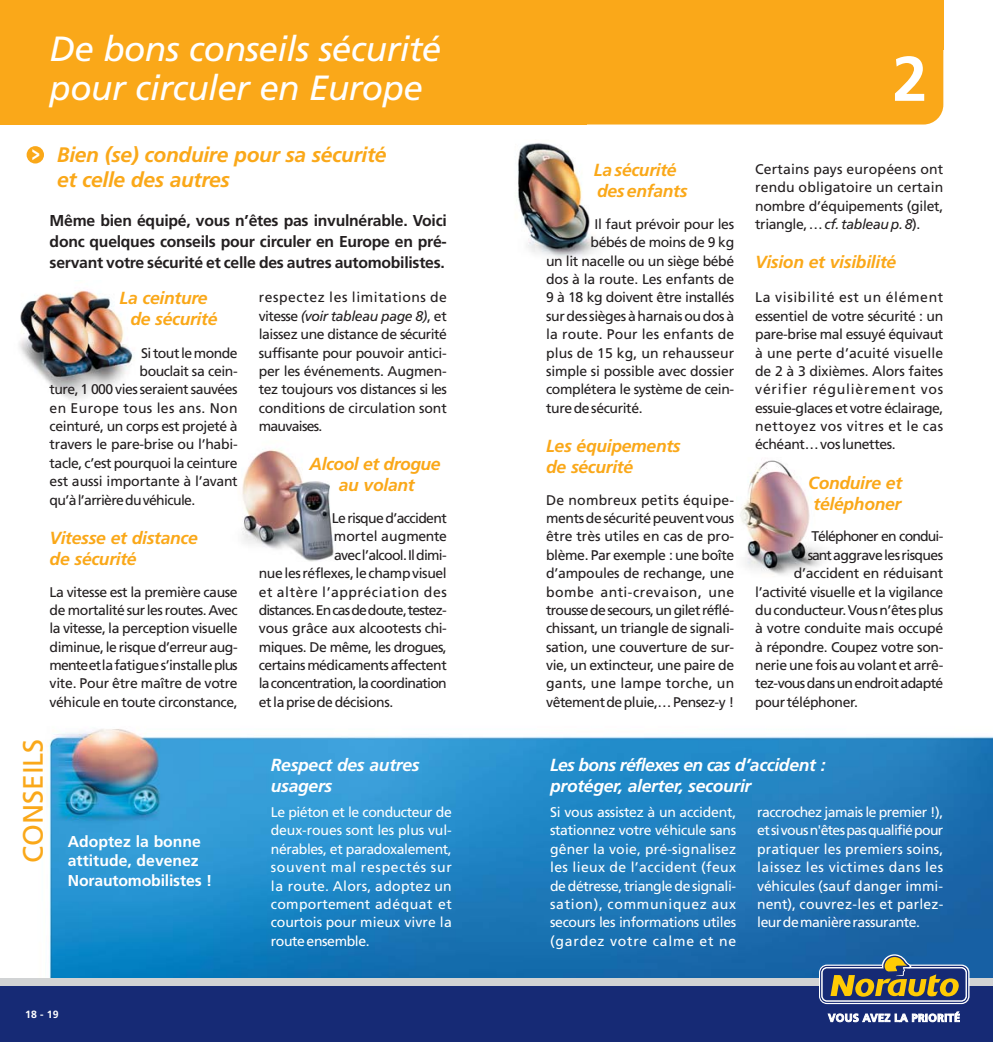
<style>
.page{position:relative;width:993px;height:1042px;background:#fff}
.page>*{position:absolute;margin:0;border:0;box-sizing:border-box;transform-origin:0 0}
.t1{font:700 63px "Frutiger";color:#fff}
.t2{font:italic 35px/38.5px "Frutiger";letter-spacing:-.015em;color:#fff}
.t3{font:28px "Frutiger";color:#faa819}
.t4{font:italic 700 21px/24.5px "Frutiger";letter-spacing:-.015em;color:#faa819}
.t5{font:900 21px "Frutiger";color:#fff;scale:.65 1}
.t6{font:italic 700 17.5px/21px "Frutiger";letter-spacing:-.015em;color:#faa819}
.t7{font:italic 700 17.5px/21px "Frutiger";letter-spacing:-.015em;color:#fff}
.t8{font:700 15.75px/21px "Frutiger";letter-spacing:-.015em;color:#231f20;text-align:justify}
.t9{font:700 15.75px/19.2px "Frutiger";color:#fff}
.t10{font:14px/18.4px "Frutiger";letter-spacing:-.03em;color:#231f20;text-align:justify}
.t11{font:14px/18.4px "Frutiger";letter-spacing:-.01em;color:#fff;text-align:justify}
.t12{font:14px "Frutiger";letter-spacing:-.01em;color:#231f20}
.t13{font:14px "Frutiger";letter-spacing:-.05em;color:#231f20}
.t14{font:14px "Frutiger";letter-spacing:.005em;color:#231f20}
.t15{font:14px "Frutiger";letter-spacing:-.055em;color:#231f20}
.t16{font:14px "Frutiger";letter-spacing:-.005em;color:#231f20}
.t17{font:14px "Frutiger";letter-spacing:.04em;color:#231f20}
.t18{font:14px "Frutiger";letter-spacing:.015em;color:#231f20}
.t19{font:14px "Frutiger";letter-spacing:.025em;color:#231f20}
.t20{font:14px "Frutiger";letter-spacing:-.06em;color:#231f20}
.t21{font:700 10.5px "Frutiger";color:#fff}
.s1{font-style:italic}
</style>
<div class="page">
<img style="left:47px;top:729px;width:945px;height:249px">
<img style="left:740px;top:460px;width:85px;height:115px">
<img style="left:19px;top:290px;width:114px;height:111px">
<img style="left:242px;top:449px;width:92px;height:113px">
<img style="left:517px;top:143px;width:82px;height:116px">
<div style="left:586px;top:50px;width:357px;height:75px;background:#faa819"></div>
<div style="left:0;top:0;width:586px;height:125px;background:#faa819"></div>
<div style="left:0;top:0;width:943px;height:50px;background:#faa819"></div>
<div style="left:27px;top:146px;width:17px;height:17px;background:#faa819;border-radius:50%"></div>
<div style="left:0;top:978px;width:992px;height:14px;background:#d1d3d4"></div>
<div style="left:0;top:987px;width:992px;height:55px;background:#162a75"></div>
<svg style="left:827px;top:1011px;width:132px;height:11px"></svg>
<svg style="left:818px;top:964px;width:151px;height:40px"></svg>
<div style="left:819px;top:966px;width:148px;height:37px;border:1px solid #162a75;border-radius:6px"></div>
<svg style="left:821px;top:954px;width:145px;height:47px"></svg>
<h2 class="t2" style="left:50px;top:33px;width:393px">De bons conseils sécurité pour circuler en Europe</h2>
<h3 class="t5" style="left:32px;top:145px;width:14px">&gt;</h3>
<h3 class="t4" style="left:57px;top:144px;width:331px">Bien (se) conduire pour sa sécurité et celle des autres</h3>
<p class="t8" style="left:50px;top:211px;width:398px">Même bien équipé, vous n’êtes pas invulnérable. Voici donc quelques conseils pour circuler en Europe en pré&shy;servant votre sécurité et celle des autres automobilistes.</p>
<p class="t6" style="left:130px;top:289px;width:89px;text-indent:-11px">La ceinture de sécurité</p>
<p class="t10" style="left:141px;top:345px;width:98px">Si tout le monde</p>
<p class="t10" style="left:140px;top:363px;width:100px">bouclait sa cein-</p>
<p class="t10" style="left:50px;top:381px;width:189px">ture, 1 000 vies seraient sauvées</p>
<p class="t19" style="left:50px;top:402px;width:189px">en Europe tous les ans. Non</p>
<p class="t10" style="left:50px;top:418px;width:189px">ceinturé, un corps est projeté à</p>
<p class="t10" style="left:50px;top:436px;width:189px">travers le pare-brise ou l’habi-</p>
<p class="t10" style="left:50px;top:455px;width:189px">tacle, c’est pourquoi la ceinture</p>
<p class="t16" style="left:50px;top:476px;width:189px">est aussi importante à l’avant</p>
<p class="t10" style="left:50px;top:492px;width:147px">qu’à l’arrière du véhicule.</p>
<p class="t6" style="left:50px;top:529px;width:150px">Vitesse et distance de sécurité</p>
<p class="t10" style="left:50px;top:583px;width:189px">La vitesse est la première cause de mortalité sur les routes. Avec la vitesse, la perception visuelle diminue, le risque d’erreur aug&shy;mente et la fatigue s’installe plus vite. Pour être maître de votre véhicule en toute circonstance,</p>
<p class="t10" style="left:259px;top:289px;width:189px">respectez les limitations de vitesse <span class="s1">(voir tableau page 8)</span>, et laissez une distance de sécurité suffisante pour pouvoir antici&shy;per les événements. Augmen&shy;tez toujours vos distances si les conditions de circulation sont mauvaises.</p>
<p class="t6" style="left:309px;top:455px;width:132px;text-align:center">Alcool et drogue au volant</p>
<p class="t10" style="left:331px;top:510px;width:117px">Le risque d’accident</p>
<p class="t14" style="left:334px;top:531px;width:114px">mortel augmente</p>
<p class="t13" style="left:334px;top:549px;width:114px">avec l’alcool. Il dimi-</p>
<p class="t10" style="left:259px;top:565px;width:189px">nue les réflexes, le champ visuel</p>
<p class="t17" style="left:259px;top:586px;width:189px">et altère l’appréciation des</p>
<p class="t15" style="left:259px;top:604px;width:189px">distances. En cas de doute, testez-</p>
<p class="t10" style="left:259px;top:620px;width:189px">vous grâce aux alcootests chi-</p>
<p class="t10" style="left:259px;top:639px;width:189px">miques. De même, les drogues,</p>
<p class="t10" style="left:259px;top:657px;width:189px">certains médicaments affectent</p>
<p class="t13" style="left:259px;top:678px;width:189px">la concentration, la coordination</p>
<p class="t10" style="left:259px;top:694px;width:136px">et la prise de décisions.</p>
<h3 class="t3" style="left:22px;top:863px;width:126px;rotate:-90deg">CONSEILS</h3>
<p class="t9" style="left:68px;top:833px;width:146px">Adoptez la bonne attitude, devenez<br>Norautomobilistes !</p>
<p class="t21" style="left:25px;top:1010px;width:35px">18 - 19</p>
<p class="t7" style="left:271px;top:756px;width:150px">Respect des autres usagers</p>
<p class="t11" style="left:271px;top:804px;width:182px">Le piéton et le conducteur de deux-roues sont les plus vul&shy;nérables, et paradoxalement, souvent mal respectés sur la route. Alors, adoptez un comportement adéquat et courtois pour mieux vivre la route ensemble.</p>
<h1 class="t1" style="left:892px;top:54px;width:37px">2</h1>
<p class="t6" style="left:593px;top:161px;width:95px">La sécurité des enfants</p>
<p class="t10" style="left:594px;top:216px;width:141px">Il faut prévoir pour les</p>
<p class="t10" style="left:590px;top:234px;width:145px">bébés de moins de 9 kg</p>
<p class="t10" style="left:546px;top:253px;width:189px">un lit nacelle ou un siège bébé</p>
<p class="t12" style="left:546px;top:273px;width:189px">dos à la route. Les enfants de</p>
<p class="t10" style="left:546px;top:289px;width:189px">9 à 18 kg doivent être installés</p>
<p class="t10" style="left:546px;top:308px;width:189px">sur des sièges à harnais ou dos à</p>
<p class="t18" style="left:546px;top:329px;width:189px">la route. Pour les enfants de</p>
<p class="t14" style="left:546px;top:347px;width:189px">plus de 15 kg, un rehausseur</p>
<p class="t10" style="left:546px;top:363px;width:189px">simple si possible avec dossier</p>
<p class="t10" style="left:546px;top:381px;width:189px">complétera le système de cein-</p>
<p class="t10" style="left:546px;top:400px;width:98px">ture de sécurité.</p>
<p class="t6" style="left:546px;top:437px;width:136px">Les équipements de sécurité</p>
<p class="t10" style="left:546px;top:492px;width:189px">De nombreux petits équipe&shy;ments de sécurité peuvent vous être très utiles en cas de pro&shy;blème. Par exemple : une boîte d’ampoules de rechange, une bombe anti-crevaison, une trousse de secours, un gilet réflé&shy;chissant, un triangle de signali&shy;sation, une couverture de sur&shy;vie, un extincteur, une paire de gants, une lampe torche, un vêtement de pluie,… Pensez-y !</p>
<p class="t10" style="left:755px;top:161px;width:189px">Certains pays européens ont rendu obligatoire un certain nombre d’équipements (gilet, triangle, … <span class="s1">cf. tableau p. 8</span>).</p>
<p class="t6" style="left:755px;top:253px;width:142px">Vision et visibilité</p>
<p class="t10" style="left:755px;top:289px;width:189px">La visibilité est un élément essentiel de votre sécurité : un pare-brise mal essuyé équivaut à une perte d’acuité visuelle de 2 à 3 dixièmes. Alors faites vérifier régulièrement vos essuie-glaces et votre éclairage, nettoyez vos vitres et le cas échéant… vos lunettes.</p>
<p class="t6" style="left:808px;top:474px;width:95px;text-align:center">Conduire et téléphoner</p>
<p class="t20" style="left:811px;top:531px;width:133px">Téléphoner en condui-</p>
<p class="t10" style="left:807px;top:547px;width:137px">sant aggrave les risques</p>
<p class="t12" style="left:793px;top:567px;width:151px">d’accident en réduisant</p>
<p class="t10" style="left:755px;top:583px;width:189px">l’activité visuelle et la vigilance</p>
<p class="t10" style="left:755px;top:602px;width:189px">du conducteur. Vous n’êtes plus</p>
<p class="t12" style="left:755px;top:623px;width:189px">à votre conduite mais occupé</p>
<p class="t10" style="left:755px;top:639px;width:189px">à répondre. Coupez votre son-</p>
<p class="t10" style="left:755px;top:657px;width:189px">nerie une fois au volant et arrê-</p>
<p class="t10" style="left:755px;top:675px;width:189px">tez-vous dans un endroit adapté</p>
<p class="t10" style="left:755px;top:694px;width:104px">pour téléphoner.</p>
<p class="t7" style="left:550px;top:756px;width:277px">Les bons réflexes en cas d’accident : protéger, alerter, secourir</p>
<p class="t11" style="left:550px;top:804px;width:187px">Si vous assistez à un accident, stationnez votre véhicule sans gêner la voie, pré-signalisez les lieux de l’accident (feux de détresse, triangle de signali&shy;sation), communiquez aux secours les informations utiles (gardez votre calme et ne</p>
<p class="t11" style="left:757px;top:804px;width:187px">raccrochez jamais le premier !), et si vous n'êtes pas qualifié pour pratiquer les premiers soins, laissez les victimes dans les véhicules (sauf danger immi&shy;nent), couvrez-les et parlez&shy;leur de manière rassurante.</p>
</div>
